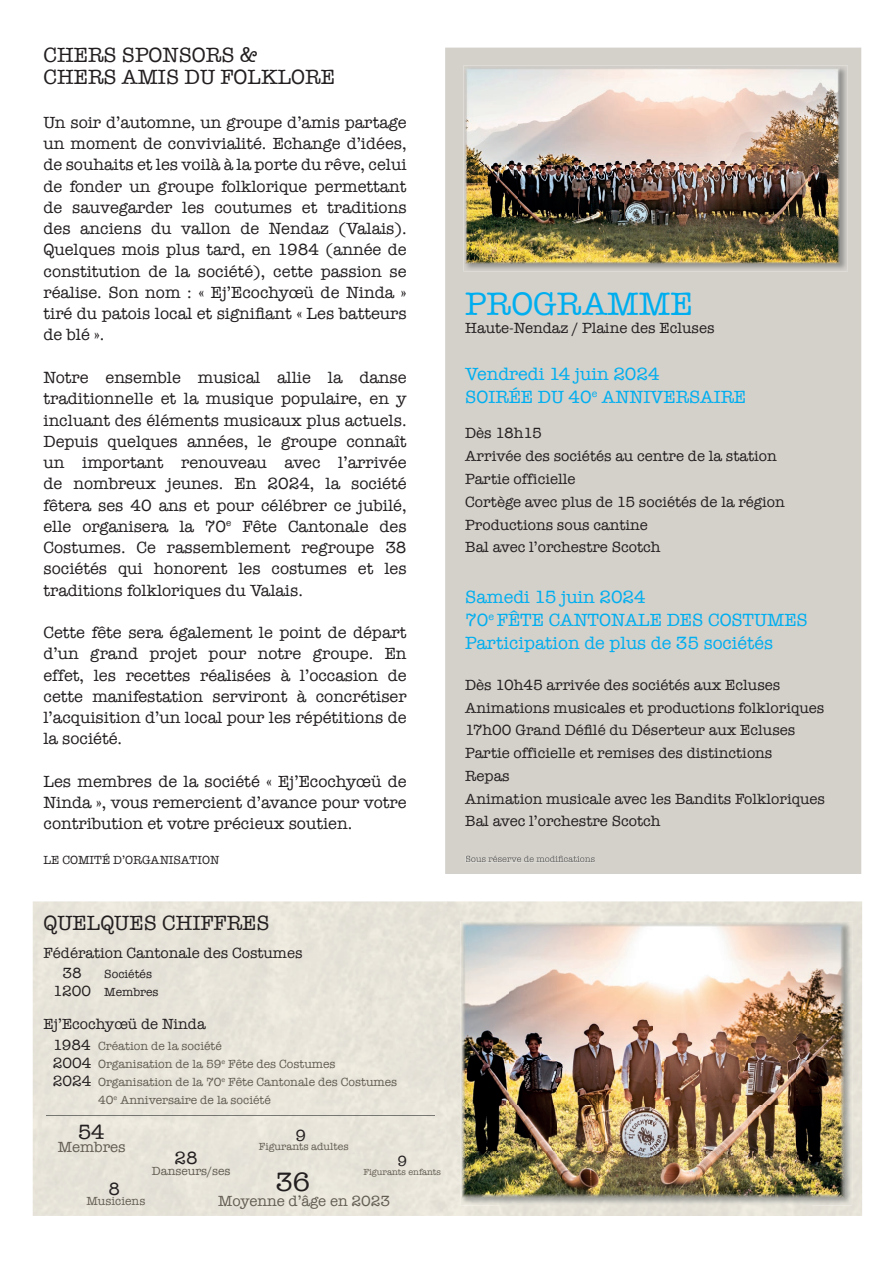
<style>
.page{position:relative;width:893px;height:1263px;background:#fff}
.page>*{position:absolute;margin:0;border:0;box-sizing:border-box;transform-origin:0 0}
.t1{font:33.45px "American Typewriter";color:#00aeef}
.t2{font:27.3px "American Typewriter";color:#231f20}
.t3{font:21.3px/21.3px "American Typewriter";color:#231f20}
.t4{font:18.15px/22.8px "American Typewriter";color:#00aeef}
.t5{font:18.15px "American Typewriter";color:#231f20}
.t6{font:16.65px/21.3px "American Typewriter";color:#231f20;text-align:justify}
.t7{font:15.15px/22.8px "American Typewriter";color:#231f20}
.t8{font:15.15px "American Typewriter";color:#635d53}
.t9{font:12.15px "American Typewriter";color:#635d53}
.t10{font:12.15px "American Typewriter";color:#231f20}
.t11{font:10.65px "American Typewriter";color:#635d53}
.t12{font:9.15px "American Typewriter";color:#635d53}
</style>
<div class="page">
<div style="left:445px;top:48px;width:416px;height:826px;background:#d4d1cb"></div>
<svg style="left:466px;top:855px;width:129px;height:7px"></svg>
<img style="left:463px;top:65px;width:385px;height:206px">
<img style="left:465px;top:67px;width:375px;height:197px">
<img style="left:460px;top:921px;width:392px;height:284px">
<img style="left:462px;top:923px;width:382px;height:274px">
<p class="t3" style="left:44px;top:44px;width:293px">CHERS SPONSORS &amp;<br>CHERS AMIS DU FOLKLORE</p>
<p class="t6" style="left:44px;top:111px;width:365px">Un soir d’automne, un groupe d’amis partage un moment de convivialité. Echange d’idées, de souhaits et les voilà à la porte du rêve, celui de fonder un groupe folklorique permettant de sauvegarder les coutumes et traditions des anciens du vallon de Nendaz (Valais).<br>Quelques mois plus tard, en 1984 (année de constitution de la société), cette passion se réalise. Son nom : « Ej’Ecochyœü de Ninda » tiré du patois local et signifiant « Les batteurs de blé ».</p>
<p class="t6" style="left:43px;top:366px;width:365px">Notre ensemble musical allie la danse traditionnelle et la musique populaire, en y incluant des éléments musicaux plus actuels.<br>Depuis quelques années, le groupe connaît un important renouveau avec l’arrivée de nombreux jeunes. En 2024, la société fêtera ses 40 ans et pour célébrer ce jubilé, elle organisera la 70<sup>e</sup> Fête Cantonale des Costumes. Ce rassemblement regroupe 38 sociétés qui honorent les costumes et les traditions folkloriques du Valais.</p>
<p class="t6" style="left:43px;top:621px;width:365px">Cette fête sera également le point de départ d’un grand projet pour notre groupe. En effet, les recettes réalisées à l’occasion de cette manifestation serviront à concrétiser l’acquisition d’un local pour les répétitions de la société.</p>
<p class="t6" style="left:43px;top:770px;width:365px">Les membres de la société « Ej’Ecochyœü de Ninda », vous remercient d’avance pour votre contribution et votre précieux soutien.</p>
<p class="t10" style="left:44px;top:851px;width:177px">LE COMITÉ D’ORGANISATION</p>
<p class="t3" style="left:44px;top:912px;width:228px">QUELQUES CHIFFRES</p>
<p class="t7" style="left:44px;top:941px;width:261px">Fédération Cantonale des Costumes</p>
<p class="t7" style="left:53px;top:963px;width:40px;line-height:18.1px;text-align:center">38<br>1200</p>
<p class="t10" style="left:104px;top:964px;width:49px">Sociétés</p>
<p class="t10" style="left:104px;top:982px;width:56px">Membres</p>
<p class="t7" style="left:44px;top:1012px;width:164px">Ej’Ecochyœü de Ninda</p>
<p class="t9" style="left:98px;top:1054px;width:239px">Organisation de la 59<sup>e</sup> Fête des Costumes</p>
<p class="t9" style="left:98px;top:1090px;width:174px">40<sup>e</sup> Anniversaire de la société</p>
<p class="t7" style="left:53px;top:1033px;width:39px">1984</p>
<p class="t9" style="left:98px;top:1036px;width:125px">Création de la société</p>
<p class="t7" style="left:53px;top:1053px;width:40px;line-height:18.1px">2004<br>2024</p>
<p class="t9" style="left:98px;top:1072px;width:301px">Organisation de la 70<sup>e</sup> Fête Cantonale des Costumes</p>
<p class="t3" style="left:78px;top:1120px;width:29px">54</p>
<p class="t8" style="left:58px;top:1135px;width:70px">Membres</p>
<p class="t6" style="left:296px;top:1124px;width:12px">9</p>
<p class="t11" style="left:259px;top:1138px;width:91px">Figurants adultes</p>
<p class="t5" style="left:175px;top:1144px;width:25px">28</p>
<p class="t9" style="left:152px;top:1161px;width:80px">Danseurs/ses</p>
<p class="t7" style="left:397px;top:1149px;width:11px">9</p>
<p class="t12" style="left:363px;top:1164px;width:79px">Figurants enfants</p>
<h2 class="t2" style="left:276px;top:1161px;width:36px">36</h2>
<p class="t8" style="left:218px;top:1189px;width:174px">Moyenne d’âge en 2023</p>
<p class="t5" style="left:108px;top:1175px;width:13px">8</p>
<p class="t9" style="left:86px;top:1191px;width:60px">Musiciens</p>
<h1 class="t1" style="left:465px;top:278px;width:229px">PROGRAMME</h1>
<p class="t7" style="left:465px;top:316px;width:251px">Haute-Nendaz / Plaine des Ecluses</p>
<p class="t4" style="left:465px;top:362px;width:196px">Vendredi 14 juin 2024</p>
<p class="t4" style="left:465px;top:385px;width:282px">SOIRÉE DU 40<sup>e</sup> ANNIVERSAIRE</p>
<p class="t7" style="left:465px;top:421px;width:321px">Dès 18h15<br>Arrivée des sociétés au centre de la station<br>Partie officielle<br>Cortège avec plus de 15 sociétés de la région<br>Productions sous cantine<br>Bal avec l’orchestre Scotch</p>
<p class="t4" style="left:465px;top:585px;width:182px">Samedi 15 juin 2024</p>
<p class="t4" style="left:465px;top:608px;width:344px">70<sup>e</sup> FÊTE CANTONALE DES COSTUMES<br>Participation de plus de 35 sociétés</p>
<p class="t7" style="left:465px;top:673px;width:361px">Dès 10h45 arrivée des sociétés aux Ecluses Animations musicales et productions folkloriques 17h00 Grand Défilé du Déserteur aux Ecluses Partie officielle et remises des distinctions<br>Repas<br>Animation musicale avec les Bandits Folkloriques Bal avec l’orchestre Scotch</p>
</div>
